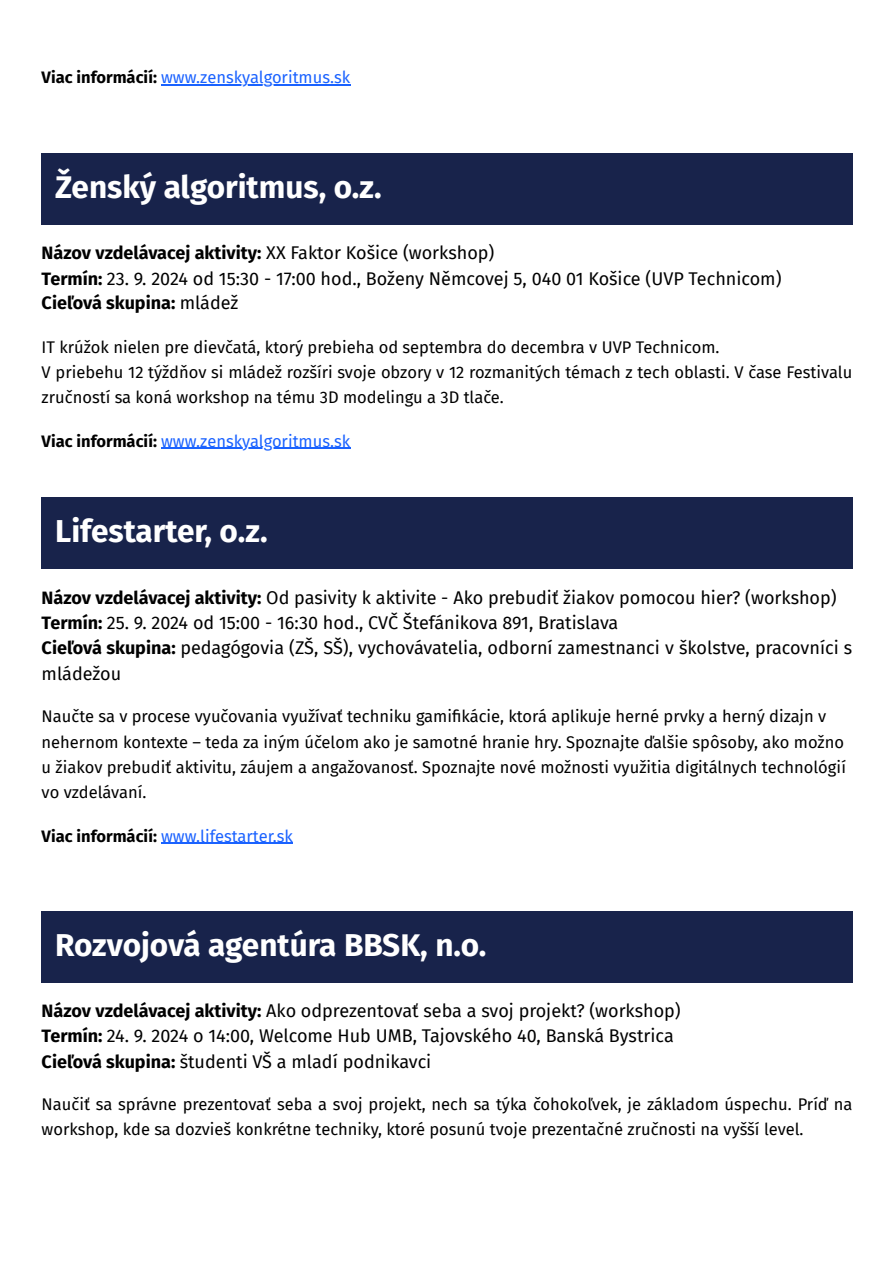
<style>
.page{position:relative;width:894px;height:1263px;background:#fff}
.page>*{position:absolute;margin:0;border:0;box-sizing:border-box;transform-origin:0 0}
.t1{font:700 31.5px "Fira Sans";color:#fff}
.t2{font:18px/25.3px "Fira Sans";color:#000}
.t3{font:16.5px/24.8px "Fira Sans";color:#000}
.t4{font:16.5px "Fira Sans";color:#1a62ff}
.s1{font-weight:700;color:#000}
.s2{font-weight:700}
</style>
<div class="page">
<hr style="left:161px;top:84px;width:189px;height:2px;background:#1a62ff">
<hr style="left:161px;top:448px;width:189px;height:1px;background:#1a62ff">
<hr style="left:161px;top:843px;width:132px;height:1px;background:#1a62ff">
<div style="left:42px;top:153px;width:810px;height:71px;background:#18234b"></div>
<div style="left:42px;top:497px;width:810px;height:72px;background:#18234b"></div>
<div style="left:42px;top:911px;width:810px;height:72px;background:#18234b"></div>
<p class="t4" style="left:42px;top:68px;width:310px"><span class="s1">Viac informácií:</span> www.zenskyalgoritmus.sk</p>
<p class="t1" style="left:55px;top:169px;width:328px">Ženský algoritmus, o.z.</p>
<h1 class="t2" style="left:42px;top:240px;width:741px"><span class="s2">Názov vzdelávacej aktivity:</span> XX Faktor Košice (workshop)<br><span class="s2">Termín:</span> 23. 9. 2024 od 15:30 - 17:00 hod., Boženy Němcovej 5, 040 01 Košice (UVP Technicom)<br><span class="s2">Cieľová skupina:</span> mládež</h1>
<p class="t3" style="left:42px;top:335px;width:811px">IT krúžok nielen pre dievčatá, ktorý prebieha od septembra do decembra v UVP Technicom.<br>V priebehu 12 týždňov si mládež rozšíri svoje obzory v 12 rozmanitých témach z tech oblasti. V čase Festivalu zručností sa koná workshop na tému 3D modelingu a 3D tlače.</p>
<h2 class="t4" style="left:42px;top:431px;width:310px"><span class="s1">Viac informácií:</span> www.zenskyalgoritmus.sk</h2>
<p class="t1" style="left:55px;top:513px;width:214px">Lifestarter, o.z.</p>
<h1 class="t2" style="left:42px;top:585px;width:811px"><span class="s2">Názov vzdelávacej aktivity:</span> Od pasivity k aktivite - Ako prebudiť žiakov pomocou hier? (workshop)<br><span class="s2">Termín:</span> 25. 9. 2024 od 15:00 - 16:30 hod., CVČ Štefánikova 891, Bratislava<br><span class="s2">Cieľová skupina:</span> pedagógovia (ZŠ, SŠ), vychovávatelia, odborní zamestnanci v školstve, pracovníci s mládežou</h1>
<p class="t3" style="left:42px;top:704px;width:805px;line-height:25.2px">Naučte sa v procese vyučovania využívať techniku gamifi kácie, ktorá aplikuje herné prvky a herný dizajn v nehernom kontexte – teda za iným účelom ako je samotné hranie hry. Spoznajte ďalšie spôsoby, ako možno u žiakov prebudiť aktivitu, záujem a angažovanosť. Spoznajte nové možnosti využitia digitálnych technológií vo vzdelávaní.</p>
<h2 class="t4" style="left:42px;top:826px;width:253px"><span class="s1">Viac informácií:</span> www.lifestarter.sk</h2>
<p class="t1" style="left:55px;top:927px;width:432px">Rozvojová agentúra BBSK, n.o.</p>
<h1 class="t2" style="left:42px;top:998px;width:640px"><span class="s2">Názov vzdelávacej aktivity:</span> Ako odprezentovať seba a svoj projekt? (workshop)<br><span class="s2">Termín:</span> 24. 9. 2024 o 14:00, Welcome Hub UMB, Tajovského 40, Banská Bystrica<br><span class="s2">Cieľová skupina:</span> študenti VŠ a mladí podnikavci</h1>
<p class="t3" style="left:42px;top:1092px;width:811px">Naučiť sa správne prezentovať seba a svoj projekt, nech sa týka čohokoľvek, je základom úspechu. Príď na workshop, kde sa dozvieš konkrétne techniky, ktoré posunú tvoje prezentačné zručnosti na vyšší level.</p>
</div>
